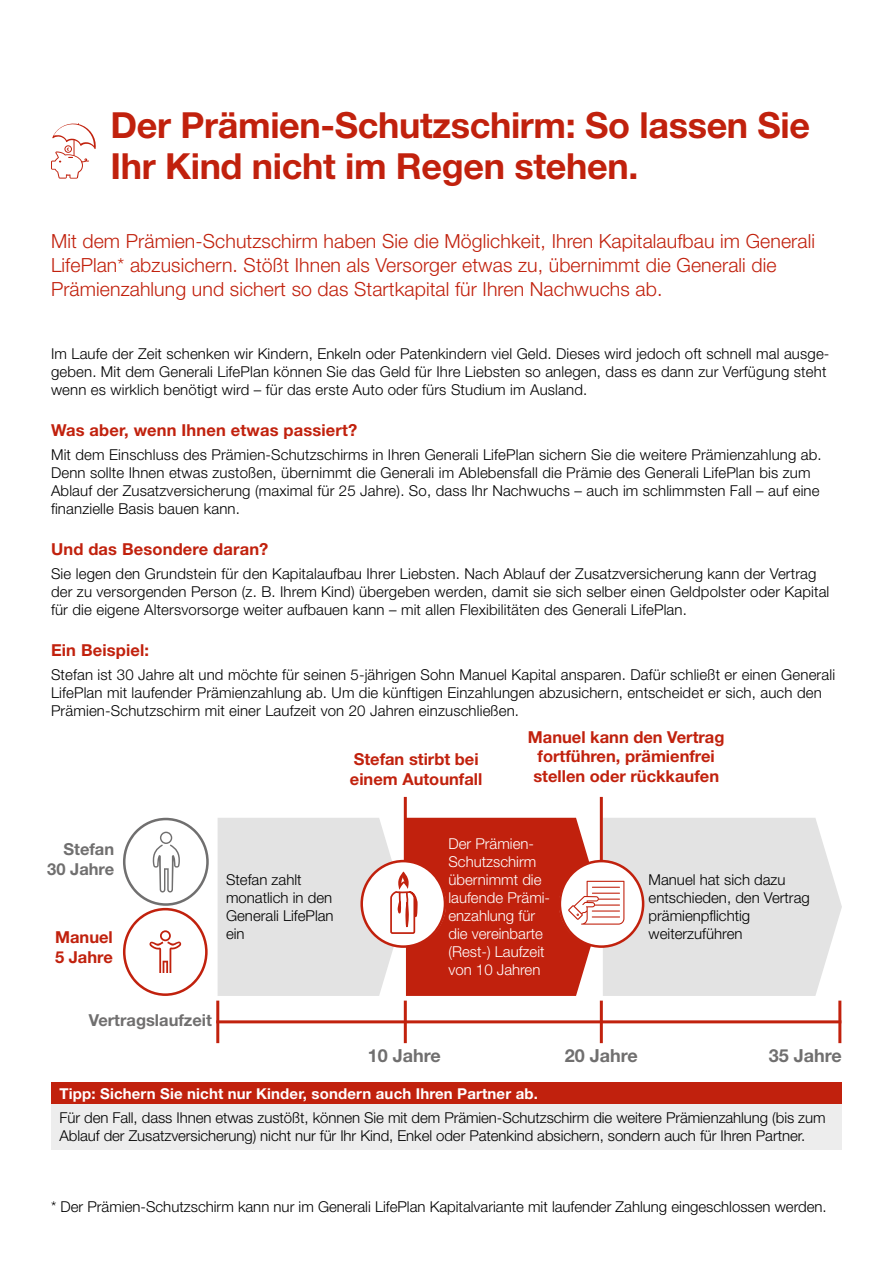
<style>
.page{position:relative;width:893px;height:1263px;background:#fff}
.page>*{position:absolute;margin:0;border:0;box-sizing:border-box;transform-origin:0 0}
.t1{font:700 36px/40.5px "Helvetica Neue LT Std";letter-spacing:-.01em;color:#c1210d}
.t2{font:300 19.5px/24px "Helvetica Neue LT Std";letter-spacing:.005em;color:#c1210d}
.t3{font:700 18px "Helvetica Neue LT Std";color:#706f6f}
.t4{font:700 16.5px/19.5px "Helvetica Neue LT Std";color:#c1210d}
.t5{font:700 16.5px/19.5px "Helvetica Neue LT Std";color:#706f6f;text-align:right}
.t6{font:300 15px/18px "Helvetica Neue LT Std";letter-spacing:.01em;color:#000}
.t7{font:300 15px/18px "Helvetica Neue LT Std";color:#fff}
.t8{font:700 15px "Helvetica Neue LT Std";letter-spacing:.01em;color:#fff}
</style>
<div class="page">
<div style="left:51px;top:1082px;width:791px;height:22px;background:#c1210d"></div>
<div style="left:51px;top:1104px;width:791px;height:45px;background:#ededed"></div>
<svg style="left:51px;top:123px;width:45px;height:56px"></svg>
<svg style="left:123px;top:818px;width:86px;height:178px"></svg>
<hr style="left:216px;top:1020px;width:625px;height:3px;background:#c1210d">
<hr style="left:216px;top:1000px;width:3px;height:43px;background:#c1210d">
<hr style="left:404px;top:1000px;width:3px;height:43px;background:#c1210d">
<hr style="left:404px;top:797px;width:3px;height:85px;background:#c1210d">
<hr style="left:600px;top:1000px;width:3px;height:43px;background:#c1210d">
<hr style="left:600px;top:797px;width:3px;height:85px;background:#c1210d">
<hr style="left:838px;top:1000px;width:3px;height:43px;background:#c1210d">
<svg style="left:218px;top:818px;width:624px;height:178px;background:#ddb2ad"></svg>
<h1 class="t1" style="left:111px;top:104px;width:701px">Der Prämien-Schutzschirm: So lassen Sie<br>Ihr Kind nicht im Regen stehen.</h1>
<p class="t2" style="left:51px;top:228px;width:765px">Mit dem Prämien-Schutzschirm haben Sie die Möglichkeit, Ihren Kapitalaufbau im Generali<br>LifePlan* abzusichern. Stößt Ihnen als Versorger etwas zu, übernimmt die Generali die<br>Prämienzahlung und sichert so das Startkapital für Ihren Nachwuchs ab.</p>
<p class="t6" style="left:51px;top:344px;width:780px">Im Laufe der Zeit schenken wir Kindern, Enkeln oder Patenkindern viel Geld. Dieses wird jedoch oft schnell mal ausge&shy;geben. Mit dem Generali LifePlan können Sie das Geld für Ihre Liebsten so anlegen, dass es dann zur Verfügung steht wenn es wirklich benötigt wird – für das erste Auto oder fürs Studium im Ausland.</p>
<p class="t4" style="left:51px;top:420px;width:308px">Was aber, wenn Ihnen etwas passiert?</p>
<p class="t6" style="left:51px;top:445px;width:772px">Mit dem Einschluss des Prämien-Schutzschirms in Ihren Generali LifePlan sichern Sie die weitere Prämienzahlung ab.<br>Denn sollte Ihnen etwas zustoßen, übernimmt die Generali im Ablebensfall die Prämie des Generali LifePlan bis zum Ablauf der Zusatzversicherung (maximal für 25 Jahre). So, dass Ihr Nachwuchs – auch im schlimmsten Fall – auf eine finanzielle Basis bauen kann.</p>
<p class="t4" style="left:51px;top:539px;width:219px">Und das Besondere daran?</p>
<p class="t6" style="left:51px;top:565px;width:780px">Sie legen den Grundstein für den Kapitalaufbau Ihrer Liebsten. Nach Ablauf der Zusatzversicherung kann der Vertrag der zu versorgenden Person (z. B. Ihrem Kind) übergeben werden, damit sie sich selber einen Geldpolster oder Kapital für die eigene Altersvorsorge weiter aufbauen kann – mit allen Flexibilitäten des Generali LifePlan.</p>
<p class="t4" style="left:51px;top:640px;width:100px">Ein Beispiel:</p>
<p class="t6" style="left:51px;top:665px;width:786px">Stefan ist 30 Jahre alt und möchte für seinen 5-jährigen Sohn Manuel Kapital ansparen. Dafür schließt er einen Generali<br>LifePlan mit laufender Prämienzahlung ab. Um die künftigen Einzahlungen abzusichern, entscheidet er sich, auch den<br>Prämien-Schutzschirm mit einer Laufzeit von 20 Jahren einzuschließen.</p>
<p class="t4" style="left:350px;top:749px;width:134px">Stefan stirbt bei einem Autounfall</p>
<p class="t4" style="left:528px;top:727px;width:198px;text-align:center">Manuel kann den Vertrag fortführen, prämienfrei stellen oder rückkaufen</p>
<p class="t5" style="left:47px;top:839px;width:68px">Stefan<br>30 Jahre</p>
<p class="t4" style="left:55px;top:927px;width:59px">Manuel<br>5 Jahre</p>
<p class="t6" style="left:226px;top:870px;width:109px">Stefan zahlt monatlich in den<br>Generali LifePlan ein</p>
<p class="t5" style="left:89px;top:1009px;width:125px">Vertragslaufzeit</p>
<p class="t7" style="left:448px;top:834px;width:103px">Der Prämien-<br>Schutzschirm übernimmt die laufende Prämi&shy;enzahlung für die vereinbarte (Rest-) Laufzeit von 10 Jahren</p>
<p class="t6" style="left:649px;top:870px;width:163px">Manuel hat sich dazu entschieden, den Vertrag prämienpflichtig weiterzuführen</p>
<p class="t3" style="left:368px;top:1044px;width:75px">10 Jahre</p>
<p class="t3" style="left:565px;top:1044px;width:75px">20 Jahre</p>
<p class="t3" style="left:769px;top:1044px;width:75px">35 Jahre</p>
<p class="t8" style="left:60px;top:1084px;width:480px">Tipp: Sichern Sie nicht nur Kinder, sondern auch Ihren Partner ab.</p>
<p class="t6" style="left:60px;top:1108px;width:768px">Für den Fall, dass Ihnen etwas zustößt, können Sie mit dem Prämien-Schutzschirm die weitere Prämienzahlung (bis zum<br>Ablauf der Zusatzversicherung) nicht nur für Ihr Kind, Enkel oder Patenkind absichern, sondern auch für Ihren Partner.</p>
<p class="t6" style="left:51px;top:1197px;width:777px">* Der Prämien-Schutzschirm kann nur im Generali LifePlan Kapitalvariante mit laufender Zahlung eingeschlossen werden.</p>
</div>
